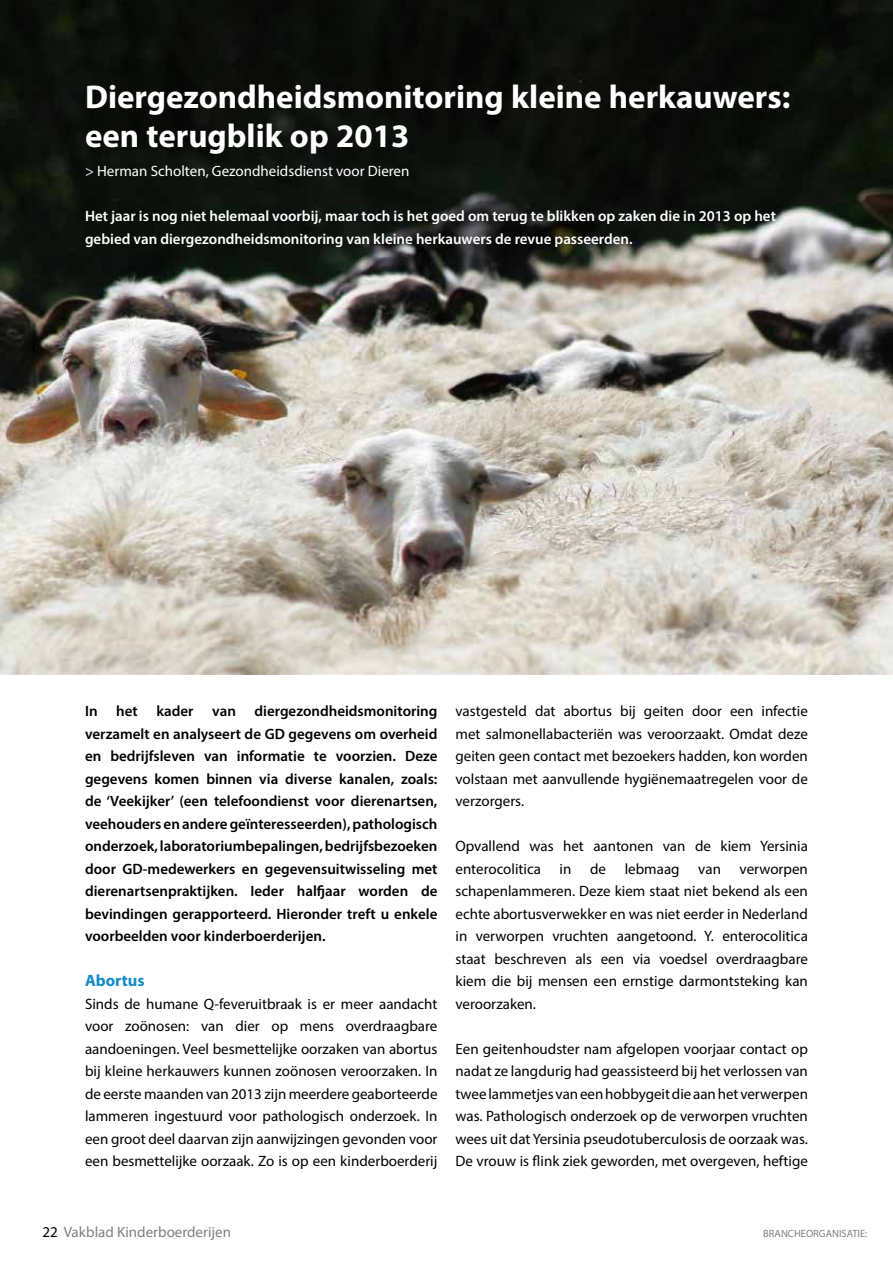
<style>
.page{position:relative;width:893px;height:1263px;background:#fff}
.page>*{position:absolute;margin:0;border:0;box-sizing:border-box;transform-origin:0 0}
.t1{font:700 33px/39.6px "Myriad Pro";color:#fff}
.t2{font:700 16.5px "Myriad Pro";color:#158ac9}
.t3{font:15px/22.5px "Myriad Pro";color:#000;text-align:justify}
.t4{font:600 15px/22.5px "Myriad Pro";color:#000;text-align:justify}
.t5{font:600 15px/22.5px "Myriad Pro";color:#fff}
.t6{font:15px "Myriad Pro";color:#fff}
.t7{font:15px "Myriad Pro";color:#7e8083}
.t8{font:10.5px "Myriad Pro";color:#7e8083}
.s1{color:#000}
</style>
<div class="page">
<img style="left:0;top:0;width:893px;height:674px">
<h1 class="t1" style="left:85px;top:76px;width:707px">Diergezondheidsmonitoring kleine herkauwers: een terugblik op 2013</h1>
<p class="t6" style="left:85px;top:162px;width:326px">&gt; Herman Scholten, Gezondheidsdienst voor Dieren</p>
<p class="t5" style="left:85px;top:205px;width:692px">Het jaar is nog niet helemaal voorbij, maar toch is het goed om terug te blikken op zaken die in 2013 op het gebied van diergezondheidsmonitoring van kleine herkauwers de revue passeerden.</p>
<p class="t4" style="left:85px;top:700px;width:354px">In het kader van diergezondheidsmonitoring verzamelt en analyseert de GD gegevens om overheid en bedrijfsleven van informatie te voorzien. Deze gegevens komen binnen via diverse kanalen, zoals: de ‘Veekijker’ (een telefoondienst voor dierenartsen, veehouders en andere geïnteresseerden), pathologisch onderzoek, laboratoriumbepalingen, bedrijfsbezoeken door GD-medewerkers en gegevensuitwisseling met dierenartsenpraktijken. Ieder halfjaar worden de bevindingen gerapporteerd. Hieronder treft u enkele voorbeelden voor kinderboerderijen.</p>
<p class="t2" style="left:85px;top:970px;width:61px">Abortus</p>
<p class="t3" style="left:85px;top:992px;width:354px">Sinds de humane Q-feveruitbraak is er meer aandacht voor zoönosen: van dier op mens overdraagbare aandoeningen. Veel besmettelijke oorzaken van abortus bij kleine herkauwers kunnen zoönosen veroorzaken. In de eerste maanden van 2013 zijn meerdere geaborteerde lammeren ingestuurd voor pathologisch onderzoek. In een groot deel daarvan zijn aanwijzingen gevonden voor een besmettelijke oorzaak. Zo is op een kinderboerderij</p>
<p class="t3" style="left:455px;top:700px;width:354px">vastgesteld dat abortus bij geiten door een infectie met salmonellabacteriën was veroorzaakt. Omdat deze geiten geen contact met bezoekers hadden, kon worden volstaan met aanvullende hygiënemaatregelen voor de verzorgers.</p>
<p class="t3" style="left:455px;top:835px;width:354px">Opvallend was het aantonen van de kiem Yersinia enterocolitica in de lebmaag van verworpen schapenlammeren. Deze kiem staat niet bekend als een echte abortusverwekker en was niet eerder in Nederland in verworpen vruchten aangetoond. Y. enterocolitica staat beschreven als een via voedsel overdraagbare kiem die bij mensen een ernstige darmontsteking kan veroorzaken.</p>
<p class="t3" style="left:455px;top:1037px;width:354px">Een geitenhoudster nam afgelopen voorjaar contact op nadat ze langdurig had geassisteerd bij het verlossen van twee lammetjes van een hobbygeit die aan het verwerpen was. Pathologisch onderzoek op de verworpen vruchten wees uit dat Yersinia pseudotuberculosis de oorzaak was.<br>De vrouw is flink ziek geworden, met overgeven, heftige</p>
<p class="t7" style="left:43px;top:1222px;width:190px"><span class="s1">22</span> Vakblad Kinderboerderijen</p>
<p class="t8" style="left:763px;top:1226px;width:106px">BRANCHEORGANISATIE:</p>
</div>
